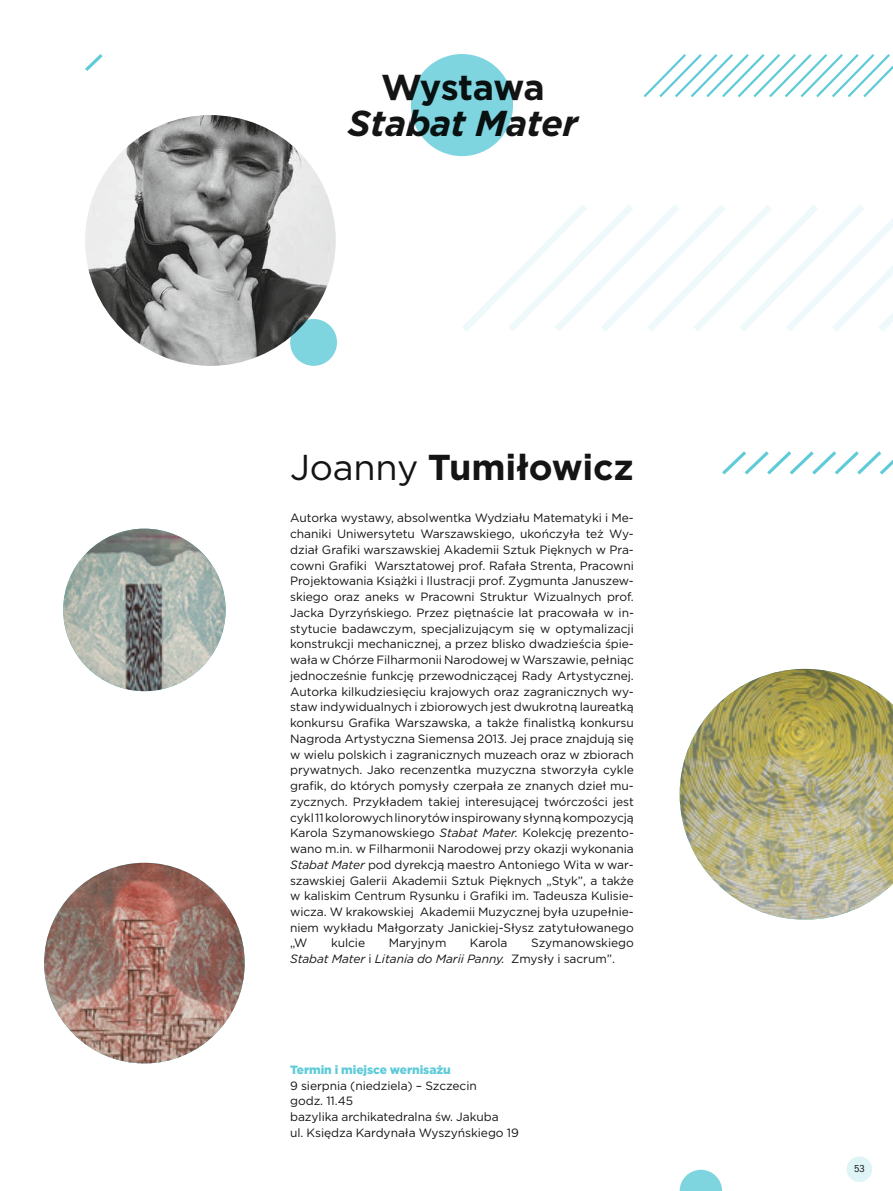
<style>
.page{position:relative;width:893px;height:1191px;background:#fff}
.page>*{position:absolute;margin:0;border:0;box-sizing:border-box;transform-origin:0 0}
.t1{font:700 36px "Gotham";letter-spacing:-.005em;color:#131413}
.t2{font:italic 700 36px "Gotham";letter-spacing:-.005em;color:#131413}
.t3{font:700 36px "Gotham";letter-spacing:-.025em;color:#131413}
.t4{font:12px/15.8px "Gotham";letter-spacing:-.005em;color:#131413;text-align:justify}
.t5{font:italic 12px/15.8px "Gotham";letter-spacing:-.005em;color:#131413}
.t6{font:900 12px "Gotham";letter-spacing:-.005em;color:#5fcbd8}
.t7{font:10.5px "Franklin Gothic URW Con Boo";color:#131413}
.s1{font-weight:400}
.s2{font-style:italic}
.s3{font-style:normal}
</style>
<div class="page">
<div style="left:847px;top:1156px;width:25px;height:26px;background:#dff4f7;border-radius:50%"></div>
<img style="left:85px;top:115px;width:251px;height:251px;border-radius:125px">
<img style="left:680px;top:669px;width:213px;height:250px">
<img style="left:44px;top:862px;width:201px;height:201px;border-radius:100px">
<img style="left:63px;top:528px;width:163px;height:163px;border-radius:81px">
<svg style="left:643px;top:54px;width:250px;height:44px"></svg>
<svg style="left:463px;top:205px;width:430px;height:126px"></svg>
<svg style="left:85px;top:54px;width:18px;height:17px"></svg>
<div style="left:411px;top:54px;width:102px;height:102px;background:#7fd5df;border-radius:50%"></div>
<svg style="left:680px;top:1169px;width:42px;height:22px"></svg>
<svg style="left:722px;top:451px;width:171px;height:24px"></svg>
<svg style="left:290px;top:319px;width:47px;height:47px;background:#7dcfd9"></svg>
<h1 class="t3" style="left:381px;top:63px;width:165px">Wystawa</h1>
<h1 class="t2" style="left:348px;top:99px;width:232px">Stabat Mater</h1>
<h1 class="t1" style="left:290px;top:443px;width:345px"><span class="s1">Joanny</span> Tumiłowicz</h1>
<p class="t4" style="left:290px;top:510px;width:345px">Autorka wystawy, absolwentka Wydziału Matematyki i Me&shy;chaniki Uniwersytetu Warszawskiego, ukończyła też Wy&shy;dział Grafiki warszawskiej Akademii Sztuk Pięknych w Pra&shy;cowni Grafiki Warsztatowej prof. Rafała Strenta, Pracowni Projektowania Książki i Ilustracji prof. Zygmunta Januszew&shy;skiego oraz aneks w Pracowni Struktur Wizualnych prof.<br>Jacka Dyrzyńskiego. Przez piętnaście lat pracowała w in&shy;stytucie badawczym, specjalizującym się w optymalizacji konstrukcji mechanicznej, a przez blisko dwadzieścia śpie&shy;wała w Chórze Filharmonii Narodowej w Warszawie, pełniąc jednocześnie funkcję przewodniczącej Rady Artystycznej.<br>Autorka kilkudziesięciu krajowych oraz zagranicznych wy&shy;staw indywidualnych i zbiorowych jest dwukrotną laureatką konkursu Grafika Warszawska, a także finalistką konkursu Nagroda Artystyczna Siemensa 2013. Jej prace znajdują się w wielu polskich i zagranicznych muzeach oraz w zbiorach prywatnych. Jako recenzentka muzyczna stworzyła cykle grafik, do których pomysły czerpała ze znanych dzieł mu&shy;zycznych. Przykładem takiej interesującej twórczości jest cykl 11 kolorowych linorytów inspirowany słynną kompozycją Karola Szymanowskiego <span class="s2">Stabat Mater.</span> Kolekcję prezento&shy;wano m.in. w Filharmonii Narodowej przy okazji wykonania <span class="s2">Stabat Mater</span> pod dyrekcją maestro Antoniego Wita w war&shy;szawskiej Galerii Akademii Sztuk Pięknych „Styk”, a także w kaliskim Centrum Rysunku i Grafiki im. Tadeusza Kulisie&shy;wicza. W krakowskiej Akademii Muzycznej była uzupełnie&shy;niem wykładu Małgorzaty Janickiej-Słysz zatytułowanego „W</p>
<p class="t5" style="left:290px;top:935px;width:345px;text-indent:241px"><span class="s3">Szymanowskiego<br></span>Stabat Mater <span class="s3">i</span> Litania do Marii Panny. <span class="s3">Zmysły i sacrum”.</span></p>
<p class="t4" style="left:331px;top:935px;width:36px">kulcie</p>
<p class="t4" style="left:389px;top:935px;width:59px">Maryjnym</p>
<p class="t4" style="left:470px;top:935px;width:39px">Karola</p>
<p class="t6" style="left:290px;top:1061px;width:162px">Termin i miejsce wernisażu</p>
<p class="t4" style="left:290px;top:1077px;width:230px;text-align:left">9 sierpnia (niedziela) – Szczecin<br>godz. 11.45<br>bazylika archikatedralna św. Jakuba<br>ul. Księdza Kardynała Wyszyńskiego 19</p>
<p class="t7" style="left:854px;top:1162px;width:12px">53</p>
</div>
